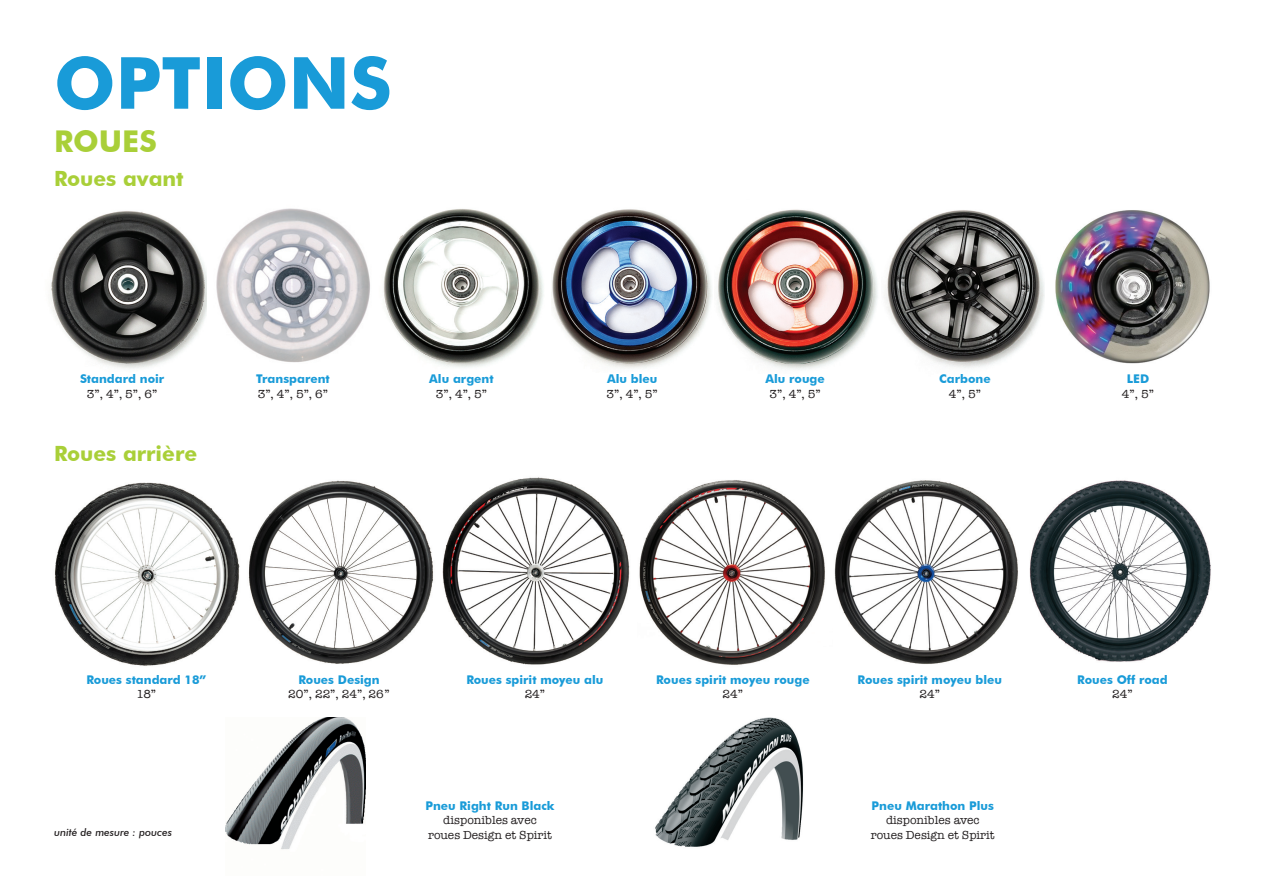
<style>
.page{position:relative;width:1263px;height:893px;background:#fff}
.page>*{position:absolute;margin:0;border:0;box-sizing:border-box;transform-origin:0 0}
.t1{font:700 72px "Futura BT";color:#199bd8}
.t2{font:700 30px "Futura BT";color:#a9cf38}
.t3{font:700 21px "Futura BT";color:#a9cf38}
.t4{font:700 12px "Futura BT";color:#199bd8}
.t5{font:12px "American Typewriter";color:#231f20}
.t6{font:italic 500 10.5px "Futura BT";color:#231f20}
</style>
<div class="page">
<img style="left:54px;top:482px;width:186px;height:184px">
<img style="left:248px;top:477px;width:382px;height:188px">
<img style="left:834px;top:480px;width:184px;height:184px">
<img style="left:1029px;top:480px;width:182px;height:182px">
<img style="left:639px;top:480px;width:186px;height:185px">
<img style="left:50px;top:211px;width:157px;height:158px">
<img style="left:383px;top:209px;width:160px;height:159px">
<img style="left:884px;top:210px;width:160px;height:158px">
<img style="left:552px;top:209px;width:160px;height:159px">
<img style="left:717px;top:209px;width:161px;height:161px">
<img style="left:216px;top:208px;width:154px;height:155px">
<img style="left:1055px;top:210px;width:155px;height:154px">
<img style="left:655px;top:718px;width:149px;height:129px">
<img style="left:225px;top:718px;width:141px;height:132px">
<p class="t1" style="left:54px;top:39px;width:339px">OPTIONS</p>
<p class="t2" style="left:54px;top:124px;width:104px">ROUES</p>
<p class="t3" style="left:54px;top:166px;width:131px">Roues avant</p>
<p class="t4" style="left:80px;top:372px;width:86px">Standard noir</p>
<p class="t5" style="left:87px;top:384px;width:72px">3”, 4”, 5”, 6”</p>
<p class="t3" style="left:54px;top:441px;width:145px">Roues arrière</p>
<p class="t4" style="left:256px;top:372px;width:75px">Transparent</p>
<p class="t5" style="left:258px;top:384px;width:72px">3”, 4”, 5”, 6”</p>
<p class="t4" style="left:429px;top:372px;width:66px">Alu argent</p>
<p class="t5" style="left:436px;top:384px;width:53px">3”, 4”, 5”</p>
<p class="t4" style="left:607px;top:372px;width:52px">Alu bleu</p>
<p class="t5" style="left:606px;top:384px;width:53px">3”, 4”, 5”</p>
<p class="t4" style="left:765px;top:372px;width:61px">Alu rouge</p>
<p class="t5" style="left:769px;top:384px;width:53px">3”, 4”, 5”</p>
<p class="t4" style="left:939px;top:372px;width:53px">Carbone</p>
<p class="t5" style="left:949px;top:384px;width:34px">4”, 5”</p>
<p class="t4" style="left:1127px;top:372px;width:24px">LED</p>
<p class="t5" style="left:1122px;top:384px;width:34px">4”, 5”</p>
<p class="t4" style="left:86px;top:672px;width:121px">Roues standard 18”</p>
<p class="t5" style="left:137px;top:685px;width:21px">18”</p>
<p class="t6" style="left:54px;top:826px;width:119px">unité de mesure : pouces</p>
<p class="t4" style="left:298px;top:672px;width:83px">Roues Design</p>
<p class="t5" style="left:288px;top:685px;width:103px">20”, 22”, 24”, 26”</p>
<p class="t4" style="left:466px;top:672px;width:139px">Roues spirit moyeu alu</p>
<p class="t5" style="left:525px;top:685px;width:22px">24”</p>
<p class="t4" style="left:425px;top:798px;width:131px">Pneu Right Run Black</p>
<p class="t5" style="left:443px;top:811px;width:95px">disponibles avec</p>
<p class="t5" style="left:428px;top:826px;width:125px">roues Design et Spirit</p>
<p class="t4" style="left:656px;top:672px;width:155px">Roues spirit moyeu rouge</p>
<p class="t5" style="left:723px;top:685px;width:22px">24”</p>
<p class="t4" style="left:858px;top:672px;width:146px">Roues spirit moyeu bleu</p>
<p class="t5" style="left:919px;top:685px;width:22px">24”</p>
<p class="t4" style="left:872px;top:798px;width:124px">Pneu Marathon Plus</p>
<p class="t5" style="left:886px;top:811px;width:95px">disponibles avec</p>
<p class="t5" style="left:871px;top:826px;width:125px">roues Design et Spirit</p>
<p class="t4" style="left:1077px;top:672px;width:92px">Roues Off road</p>
<p class="t5" style="left:1112px;top:685px;width:22px">24”</p>
</div>
